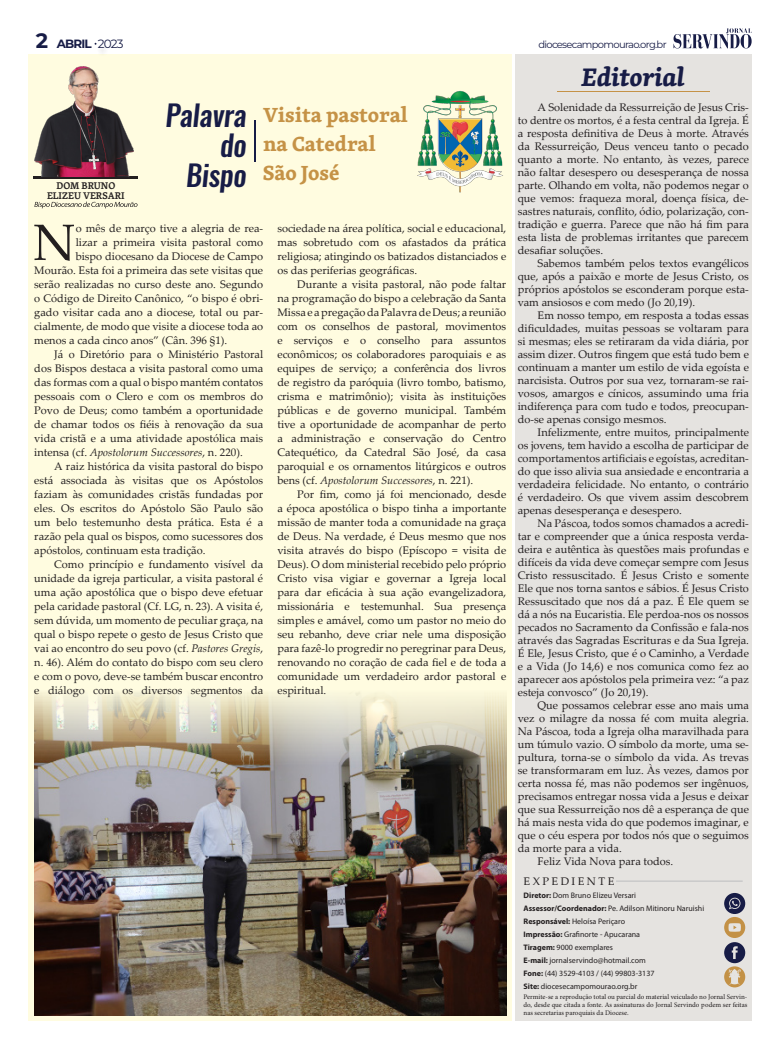
<style>
.page{position:relative;width:780px;height:1049px;background:#fff}
.page>*{position:absolute;margin:0;border:0;box-sizing:border-box;transform-origin:0 0}
.Estilo_de_parágrafo{font:51.2px "Palatino Linotype";color:#231f20}
.t1{font:italic 500 29px "Oswald";letter-spacing:-.01em;color:#171c46}
.t2{font:italic 700 26.1px "Skolar PE";letter-spacing:-.01em;color:#171c46}
.t3{font:700 21px/29px "Skolar PE";color:#c59246}
.t4{font:700 20.9px "Montserrat";color:#171c46}
.t5{font:700 12px "Montserrat";letter-spacing:-.07em;color:#171c46}
.Estilo_de_parágrafo-2{font:11px/14px "Palatino Linotype";color:#231f20;text-align:justify}
.Estilo_de_parágrafo-3{font:11px "Palatino Linotype";letter-spacing:.22em;color:#231f20}
.t6{font:10px "Montserrat";letter-spacing:-.07em;color:#171c46}
.t7{font:600 10px "Skolar Latin";color:#231f20}
.t8{font:8px/13px "Myriad Pro";color:#231f20}
.t9{font:7px/8.4px "Minion Pro";color:#231f20;text-align:justify}
.s1{font-weight:400}
.s2{font-style:italic}
.s3{font-weight:700}
</style>
<div class="page">
<div style="left:28px;top:54px;width:484px;height:966px;background:#fffce0"></div>
<svg style="left:673px;top:28px;width:78px;height:20px"></svg>
<div style="left:515px;top:54px;width:236px;height:966px;background:#e5e3e0"></div>
<hr style="left:557px;top:91px;width:152px;height:1px;background:#c59246">
<img style="left:417px;top:90px;width:86px;height:103px">
<svg style="left:34px;top:202px;width:103px;height:6px"></svg>
<hr style="left:34px;top:177px;width:104px;height:2px;background:#231f20">
<img style="left:34px;top:66px;width:99px;height:111px">
<hr style="left:616px;top:881px;width:126px;height:1px;background:#bcbdc0">
<svg style="left:724px;top:893px;width:21px;height:94px"></svg>
<hr style="left:254px;top:121px;width:1px;height:41px;background:#171c46">
<div style="left:96px;top:45px;width:12px;height:12px;background:#231f20;opacity:.75"></div>
<img style="left:34px;top:692px;width:472px;height:323px">
<p class="t4" style="left:36px;top:26px;width:14px">2</p>
<p class="t6" style="left:538px;top:38px;width:130px">diocesecampomourao.org.br</p>
<p class="t2" style="left:581px;top:56px;width:104px">Editorial</p>
<p class="t5" style="left:57px;top:35px;width:68px">ABRIL <span class="s1">2023</span></p>
<p class="t7" style="left:57px;top:178px;width:60px">DOM BRUNO</p>
<p class="t7" style="left:47px;top:188px;width:79px">ELIZEU VERSARI</p>
<p class="t1" style="left:165px;top:95px;width:82px">Palavra</p>
<p class="t1" style="left:220px;top:125px;width:28px">do</p>
<p class="t1" style="left:186px;top:155px;width:62px">Bispo</p>
<p class="t3" style="left:263px;top:99px;width:146px">Visita pastoral na Catedral</p>
<p class="t3" style="left:263px;top:157px;width:78px">São José</p>
<p class="Estilo_de_parágrafo" style="left:33px;top:206px;width:44px">N</p>
<p class="Estilo_de_parágrafo-2" style="left:76px;top:221px;width:189px">o mês de março tive a alegria de rea-</p>
<p class="Estilo_de_parágrafo-2" style="left:76px;top:235px;width:189px">lizar a primeira visita pastoral como</p>
<p class="Estilo_de_parágrafo-2" style="left:76px;top:249px;width:189px">bispo diocesano da Diocese de Campo</p>
<p class="Estilo_de_parágrafo-2" style="left:34px;top:263px;width:230px">Mourão. Esta foi a primeira das sete visitas que</p>
<p class="Estilo_de_parágrafo-2" style="left:34px;top:277px;width:230px">serão realizadas no curso deste ano. Segundo</p>
<p class="Estilo_de_parágrafo-2" style="left:34px;top:291px;width:230px">o Código de Direito Canônico, “o bispo é obri-</p>
<p class="Estilo_de_parágrafo-2" style="left:34px;top:305px;width:230px">gado visitar cada ano a diocese, total ou par-</p>
<p class="Estilo_de_parágrafo-2" style="left:34px;top:319px;width:230px">cialmente, de modo que visite a diocese toda ao</p>
<p class="Estilo_de_parágrafo-2" style="left:34px;top:333px;width:194px">menos a cada cinco anos” (Cân. 396 §1).</p>
<p class="Estilo_de_parágrafo-2" style="left:34px;top:347px;width:230px;text-indent:20px">Já o Diretório para o Ministério Pastoral dos Bispos destaca a visita pastoral como uma das formas com a qual o bispo mantém contatos pessoais com o Clero e com os membros do Povo de Deus; como também a oportunidade de chamar todos os fiéis à renovação da sua vida cristã e a uma atividade apostólica mais intensa (cf. <span class="s2">Apostolorum Successores</span>, n. 220).</p>
<p class="Estilo_de_parágrafo-2" style="left:34px;top:459px;width:230px;text-indent:20px">A raiz histórica da visita pastoral do bispo está associada às visitas que os Apóstolos faziam às comunidades cristãs fundadas por eles. Os escritos do Apóstolo São Paulo são um belo testemunho desta prática. Esta é a razão pela qual os bispos, como sucessores dos apóstolos, continuam esta tradição.</p>
<p class="Estilo_de_parágrafo-2" style="left:34px;top:557px;width:230px;text-indent:20px">Como princípio e fundamento visível da unidade da igreja particular, a visita pastoral é uma ação apostólica que o bispo deve efetuar pela caridade pastoral (Cf. LG, n. 23). A visita é, sem dúvida, um momento de peculiar graça, na qual o bispo repete o gesto de Jesus Cristo que vai ao encontro do seu povo (cf. <span class="s2">Pastores Gregis</span>, n. 46). Além do contato do bispo com seu clero e com o povo, deve-se também buscar encontro e diálogo com os diversos segmentos da</p>
<p class="Estilo_de_parágrafo-2" style="left:277px;top:221px;width:230px">sociedade na área política, social e educacional, mas sobretudo com os afastados da prática religiosa; atingindo os batizados distanciados e os das periferias geográficas.</p>
<p class="Estilo_de_parágrafo-2" style="left:277px;top:277px;width:230px;text-indent:20px">Durante a visita pastoral, não pode faltar na programação do bispo a celebração da Santa Missa e a pregação da Palavra de Deus; a reunião com os conselhos de pastoral, movimentos e serviços e o conselho para assuntos econômicos; os colaboradores paroquiais e as equipes de serviço; a conferência dos livros de registro da paróquia (livro tombo, batismo, crisma e matrimônio); visita às instituições públicas e de governo municipal. Também tive a oportunidade de acompanhar de perto a administração e conservação do Centro Catequético, da Catedral São José, da casa paroquial e os ornamentos litúrgicos e outros bens (cf. <span class="s2">Apostolorum Successores</span>, n. 221).</p>
<p class="Estilo_de_parágrafo-2" style="left:277px;top:487px;width:230px;text-indent:20px">Por fim, como já foi mencionado, desde a época apostólica o bispo tinha a importante missão de manter toda a comunidade na graça de Deus. Na verdade, é Deus mesmo que nos visita através do bispo (Epíscopo = visita de Deus). O dom ministerial recebido pelo próprio Cristo visa vigiar e governar a Igreja local para dar eficácia à sua ação evangelizadora, missionária e testemunhal. Sua presença simples e amável, como um pastor no meio do seu rebanho, deve criar nele uma disposição para fazê-lo progredir no peregrinar para Deus, renovando no coração de cada fiel e de toda a comunidade um verdadeiro ardor pastoral e espiritual.</p>
<p class="Estilo_de_parágrafo-2" style="left:517px;top:100px;width:233px;line-height:13px;text-indent:20px">A Solenidade da Ressurreição de Jesus Cris&shy;to dentre os mortos, é a festa central da Igreja. É a resposta definitiva de Deus à morte. Através da Ressurreição, Deus venceu tanto o pecado quanto a morte. No entanto, às vezes, parece não faltar desespero ou desesperança de nossa parte. Olhando em volta, não podemos negar o que vemos: fraqueza moral, doença física, de&shy;sastres naturais, conflito, ódio, polarização, con&shy;tradição e guerra. Parece que não há fim para esta lista de problemas irritantes que parecem desafiar soluções.</p>
<p class="Estilo_de_parágrafo-2" style="left:517px;top:256px;width:233px;line-height:13px;text-indent:20px">Sabemos também pelos textos evangélicos que, após a paixão e morte de Jesus Cristo, os próprios apóstolos se esconderam porque esta&shy;vam ansiosos e com medo (Jo 20,19).</p>
<p class="Estilo_de_parágrafo-2" style="left:517px;top:308px;width:233px;line-height:13px;text-indent:20px">Em nosso tempo, em resposta a todas essas dificuldades, muitas pessoas se voltaram para si mesmas; eles se retiraram da vida diária, por assim dizer. Outros fingem que está tudo bem e continuam a manter um estilo de vida egoísta e narcisista. Outros por sua vez, tornaram-se rai&shy;vosos, amargos e cínicos, assumindo uma fria indiferença para com tudo e todos, preocupan&shy;do-se apenas consigo mesmos.</p>
<p class="Estilo_de_parágrafo-2" style="left:517px;top:425px;width:233px;line-height:13px;text-indent:20px">Infelizmente, entre muitos, principalmente os jovens, tem havido a escolha de participar de comportamentos artificiais e egoístas, acreditan&shy;do que isso alivia sua ansiedade e encontraria a verdadeira felicidade. No entanto, o contrário é verdadeiro. Os que vivem assim descobrem apenas desesperança e desespero.</p>
<p class="Estilo_de_parágrafo-2" style="left:517px;top:516px;width:233px;line-height:13px;text-indent:20px">Na Páscoa, todos somos chamados a acredi&shy;tar e compreender que a única resposta verda&shy;deira e autêntica às questões mais profundas e difíceis da vida deve começar sempre com Jesus Cristo ressuscitado. É Jesus Cristo e somente Ele que nos torna santos e sábios. É Jesus Cristo Ressuscitado que nos dá a paz. É Ele quem se dá a nós na Eucaristia. Ele perdoa-nos os nossos pecados no Sacramento da Confissão e fala-nos através das Sagradas Escrituras e da Sua Igreja.<br>É Ele, Jesus Cristo, que é o Caminho, a Verdade e a Vida (Jo 14,6) e nos comunica como fez ao aparecer aos apóstolos pela primeira vez: “a paz esteja convosco” (Jo 20,19).</p>
<p class="Estilo_de_parágrafo-2" style="left:517px;top:698px;width:233px;line-height:13px;text-indent:20px">Que possamos celebrar esse ano mais uma vez o milagre da nossa fé com muita alegria.<br>Na Páscoa, toda a Igreja olha maravilhada para um túmulo vazio. O símbolo da morte, uma se&shy;pultura, torna-se o símbolo da vida. As trevas se transformaram em luz. Às vezes, damos por certa nossa fé, mas não podemos ser ingênuos, precisamos entregar nossa vida a Jesus e deixar que sua Ressurreição nos dê a esperança de que há mais nesta vida do que podemos imaginar, e que o céu espera por todos nós que o seguimos da morte para a vida.</p>
<p class="Estilo_de_parágrafo-2" style="left:537px;top:854px;width:137px">Feliz Vida Nova para todos.</p>
<p class="Estilo_de_parágrafo-3" style="left:523px;top:873px;width:92px">EXPEDIENTE</p>
<p class="t8" style="left:523px;top:888px;width:182px"><span class="s3">Diretor:</span> Dom Bruno Elizeu Versari<br><span class="s3">Assessor/Coordenador:</span> Pe. Adilson Mitinoru Naruishi</p>
<p class="t8" style="left:523px;top:914px;width:103px"><span class="s3">Responsável:</span> Heloísa Periçaro</p>
<p class="t8" style="left:523px;top:927px;width:118px"><span class="s3">Impressão:</span> Grafinorte - Apucarana</p>
<p class="t8" style="left:523px;top:940px;width:91px"><span class="s3">Tiragem:</span> 9000 exemplares</p>
<p class="t8" style="left:523px;top:953px;width:124px"><span class="s3">E-mail:</span> jornalservindo@hotmail.com</p>
<p class="t8" style="left:523px;top:966px;width:132px"><span class="s3">Fone:</span> (44) 3529-4103 / (44) 99803-3137</p>
<p class="t8" style="left:523px;top:979px;width:115px"><span class="s3">Site:</span> diocesecampomourao.org.br</p>
<p class="t9" style="left:523px;top:992px;width:225px">Permite-se a reprodução total ou parcial do material veiculado no Jornal Servin&shy;do, desde que citada a fonte. As assinaturas do Jornal Servindo podem ser feitas nas secretarias paroquiais da Diocese.</p>
</div>
